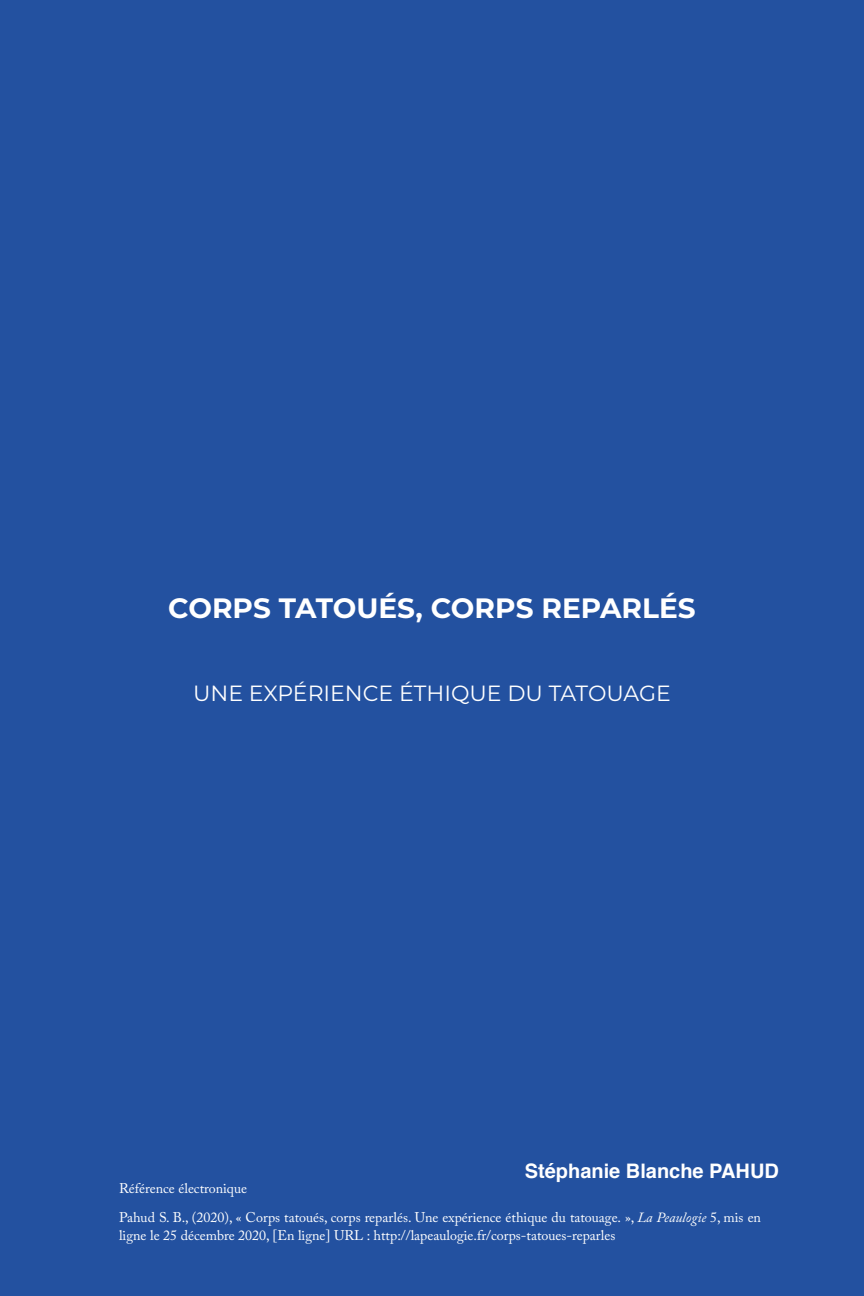
<style>
.page{position:relative;width:864px;height:1296px;background:#2351a0}
.page>*{position:absolute;margin:0;border:0;box-sizing:border-box;transform-origin:0 0}
.Page_titre_-_Titre{font:700 28px "Montserrat";color:#fff}
.Page_titre_-_Titre-2{font:22px "Montserrat";color:#fff}
.t1{font:700 20px "Helvetica";color:#fff}
.t2{font:14px/18px "Adobe Caslon Pro";color:#fff}
.s1{font-style:italic}
</style>
<div class="page">
<p class="Page_titre_-_Titre" style="left:168px;top:588px;width:529px">CORPS TATOUÉS, CORPS REPARLÉS</p>
<p class="Page_titre_-_Titre-2" style="left:193px;top:678px;width:479px">UNE EXPÉRIENCE ÉTHIQUE DU TATOUAGE</p>
<p class="t1" style="left:525px;top:1155px;width:256px">Stéphanie Blanche PAHUD</p>
<p class="t2" style="left:119px;top:1179px;width:130px">Référence électronique</p>
<p class="t2" style="left:119px;top:1208px;width:644px">Pahud S. B., (2020), « Corps tatoués, corps reparlés. Une expérience éthique du tatouage. », <span class="s1">La Peaulogie</span> 5, mis en ligne le 25 décembre 2020, [En ligne] URL : http://lapeaulogie.fr/corps-tatoues-reparles</p>
</div>
